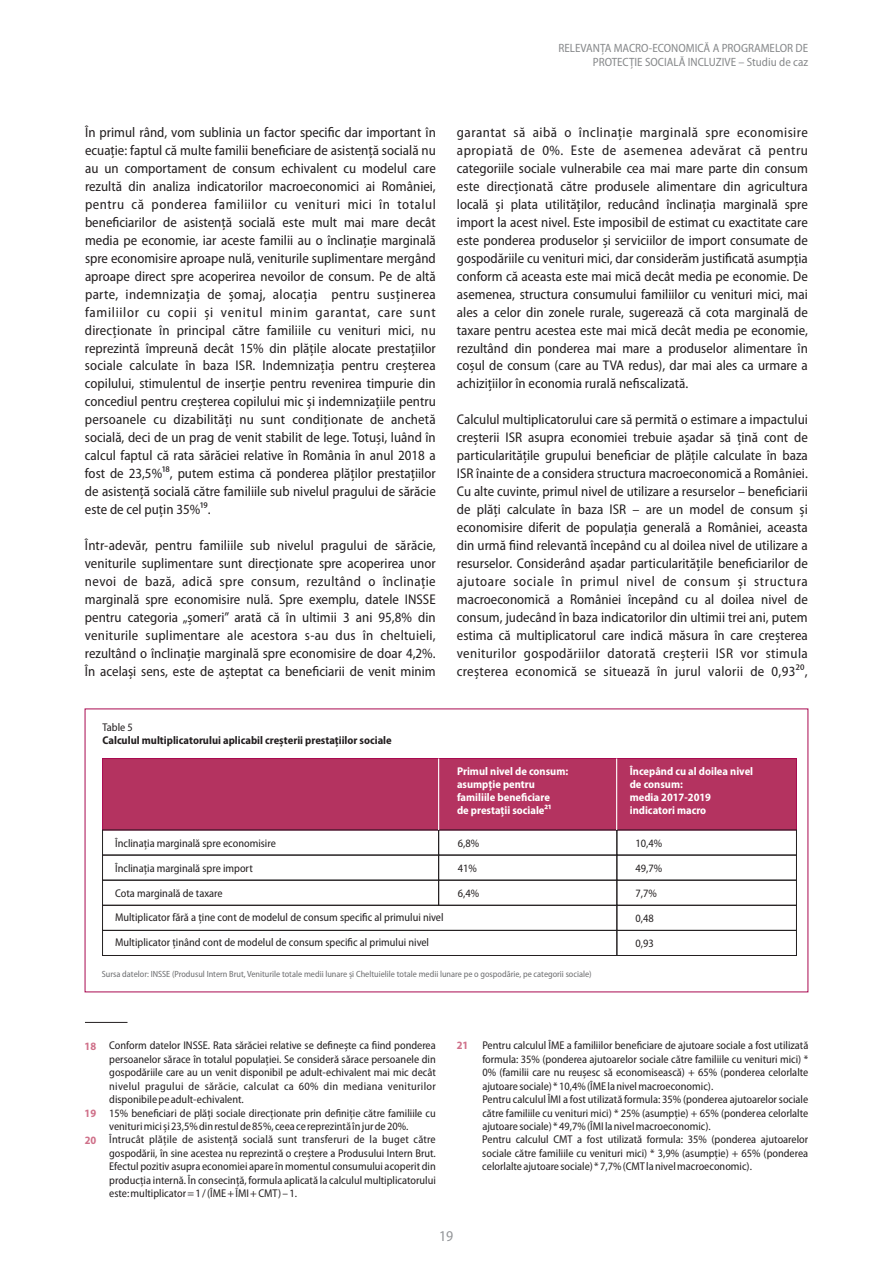
<style>
.page{position:relative;width:893px;height:1263px;background:#fff}
.page>*{position:absolute;margin:0;border:0;box-sizing:border-box;transform-origin:0 0}
.t1{font:semi-condensed 15px "Myriad Pro";color:#939598}
.t2{font:semi-condensed 14.1px/18px "Myriad Pro";color:#231f20;text-align:justify}
.t3{font:semi-condensed 12px/13.5px "Myriad Pro";color:#87898b;text-align:right}
.t4{font:semi-condensed 11.25px/13.5px "Myriad Pro";color:#231f20}
.t5{font:700 semi-condensed 11.25px/12.9px "Myriad Pro";color:#fff}
.t6{font:700 semi-condensed 11.25px "Myriad Pro";color:#231f20}
.t7{font:700 semi-condensed 11.25px "Myriad Pro";color:#cf7089}
.t8{font:semi-condensed 9px "Myriad Pro";color:#6d6e70}
</style>
<div class="page">
<hr style="left:85px;top:1022px;width:42px;height:1px;background:#231f20">
<div style="left:102px;top:758px;width:695px;height:72px;background:#b43360"></div>
<div style="left:102px;top:855px;width:337px;height:25px;border:1px solid #231f20"></div>
<div style="left:438px;top:855px;width:179px;height:25px;border:1px solid #231f20"></div>
<div style="left:616px;top:855px;width:181px;height:25px;border:1px solid #231f20"></div>
<div style="left:616px;top:880px;width:181px;height:26px;border:1px solid #231f20"></div>
<div style="left:102px;top:880px;width:337px;height:26px;border:1px solid #231f20"></div>
<div style="left:616px;top:905px;width:181px;height:26px;border:1px solid #231f20"></div>
<div style="left:102px;top:905px;width:515px;height:26px;border:1px solid #231f20"></div>
<div style="left:438px;top:880px;width:179px;height:26px;border:1px solid #231f20"></div>
<hr style="left:438px;top:758px;width:1px;height:72px;background:#fff">
<hr style="left:616px;top:758px;width:1px;height:72px;background:#fff">
<div style="left:616px;top:930px;width:181px;height:26px;border:1px solid #231f20"></div>
<div style="left:102px;top:930px;width:515px;height:26px;border:1px solid #231f20"></div>
<p class="t3" style="left:558px;top:43px;width:251px">RELEVANŢA MACRO-ECONOMICĂ A PROGRAMELOR DE<br>PROTECŢIE SOCIALĂ INCLUZIVE – Studiu de caz</p>
<p class="t2" style="left:85px;top:124px;width:352px">În primul rând, vom sublinia un factor specific dar important în ecuație: faptul că multe familii beneficiare de asistență socială nu au un comportament de consum echivalent cu modelul care rezultă din analiza indicatorilor macroeconomici ai României, pentru că ponderea familiilor cu venituri mici în totalul beneficiarilor de asistență socială este mult mai mare decât media pe economie, iar aceste familii au o înclinație marginală spre economisire aproape nulă, veniturile suplimentare mergând aproape direct spre acoperirea nevoilor de consum. Pe de altă parte, indemnizația de șomaj, alocația pentru susținerea familiilor cu copii și venitul minim garantat, care sunt direcționate în principal către familiile cu venituri mici, nu reprezintă împreună decât 15% din plățile alocate prestațiilor sociale calculate în baza ISR. Indemnizația pentru creșterea copilului, stimulentul de inserție pentru revenirea timpurie din concediul pentru creșterea copilului mic și indemnizațiile pentru persoanele cu dizabilități nu sunt condiționate de anchetă socială, deci de un prag de venit stabilit de lege. Totuși, luând în calcul faptul că rata sărăciei relative în România în anul 2018 a fost de 23,5%¹⁸, putem estima că ponderea plăților prestațiilor de asistență socială către familiile sub nivelul pragului de sărăcie este de cel puțin 35%¹⁹.</p>
<p class="t2" style="left:85px;top:537px;width:352px">Într-adevăr, pentru familiile sub nivelul pragului de sărăcie, veniturile suplimentare sunt direcționate spre acoperirea unor nevoi de bază, adică spre consum, rezultând o înclinație marginală spre economisire nulă. Spre exemplu, datele INSSE pentru categoria „șomeri” arată că în ultimii 3 ani 95,8% din veniturile suplimentare ale acestora s-au dus în cheltuieli, rezultând o înclinație marginală spre economisire de doar 4,2%.<br>În același sens, este de așteptat ca beneficiarii de venit minim</p>
<p class="t4" style="left:102px;top:721px;width:32px">Table 5</p>
<p class="t6" style="left:102px;top:735px;width:291px">Calculul multiplicatorului aplicabil creșterii prestațiilor sociale</p>
<p class="t2" style="left:457px;top:124px;width:352px">garantat să aibă o înclinație marginală spre economisire apropiată de 0%. Este de asemenea adevărat că pentru categoriile sociale vulnerabile cea mai mare parte din consum este direcționată către produsele alimentare din agricultura locală și plata utilităților, reducând înclinația marginală spre import la acest nivel. Este imposibil de estimat cu exactitate care este ponderea produselor și serviciilor de import consumate de gospodăriile cu venituri mici, dar considerăm justificată asumpția conform că aceasta este mai mică decât media pe economie. De asemenea, structura consumului familiilor cu venituri mici, mai ales a celor din zonele rurale, sugerează că cota marginală de taxare pentru acestea este mai mică decât media pe economie, rezultând din ponderea mai mare a produselor alimentare în coșul de consum (care au TVA redus), dar mai ales ca urmare a achizițiilor în economia rurală nefiscalizată.</p>
<p class="t2" style="left:457px;top:412px;width:352px">Calculul multiplicatorului care să permită o estimare a impactului creșterii ISR asupra economiei trebuie așadar să țină cont de particularitățile grupului beneficiar de plățile calculate în baza ISR înainte de a considera structura macroeconomică a României.<br>Cu alte cuvinte, primul nivel de utilizare a resurselor – beneficiarii de plăți calculate în baza ISR – are un model de consum și economisire diferit de populația generală a României, aceasta din urmă fiind relevantă începând cu al doilea nivel de utilizare a resurselor. Considerând așadar particularitățile beneficiarilor de ajutoare sociale în primul nivel de consum și structura macroeconomică a României începând cu al doilea nivel de consum, judecând în baza indicatorilor din ultimii trei ani, putem estima că multiplicatorul care indică măsura în care creșterea veniturilor gospodăriilor datorată creșterii ISR vor stimula creșterea economică se situează în jurul valorii de 0,93²⁰,</p>
<p class="t5" style="left:457px;top:766px;width:113px">Primul nivel de consum: asumpție pentru familiile beneficiare<br>de prestații sociale²¹</p>
<p class="t5" style="left:630px;top:766px;width:125px">Începând cu al doilea nivel de consum:<br>media 2017-2019 indicatori macro</p>
<p class="t4" style="left:115px;top:832px;width:330px;line-height:24.6px">Înclinația marginală spre economisire<br>Înclinația marginală spre import<br>Cota marginală de taxare<br>Multiplicator fără a ține cont de modelul de consum specific al primului nivel Multiplicator ținând cont de modelul de consum specific al primului nivel</p>
<p class="t4" style="left:458px;top:832px;width:23px;line-height:24.6px">6,8%<br>41%<br>6,4%</p>
<p class="t8" style="left:102px;top:970px;width:491px">Sursa datelor: INSSE (Produsul Intern Brut, Veniturile totale medii lunare și Cheltuielile totale medii lunare pe o gospodărie, pe categorii sociale)</p>
<p class="t4" style="left:636px;top:838px;width:28px">10,4%</p>
<p class="t4" style="left:636px;top:862px;width:28px">49,7%</p>
<p class="t4" style="left:636px;top:887px;width:23px">7,7%</p>
<p class="t4" style="left:636px;top:912px;width:20px">0,48</p>
<p class="t4" style="left:636px;top:937px;width:20px">0,93</p>
<p class="t7" style="left:85px;top:1042px;width:13px">18</p>
<p class="t7" style="left:85px;top:1108px;width:13px">19</p>
<p class="t7" style="left:85px;top:1136px;width:13px">20</p>
<p class="t4" style="left:109px;top:1040px;width:328px">Conform datelor INSSE. Rata sărăciei relative se definește ca fiind ponderea persoanelor sărace în totalul populației. Se consideră sărace persoanele din gospodăriile care au un venit disponibil pe adult-echivalent mai mic decât nivelul pragului de sărăcie, calculat ca 60% din mediana veniturilor disponibile pe adult-echivalent.<br>15% beneficiari de plăți sociale direcționate prin definiție către familiile cu venituri mici și 23,5% din restul de 85%, ceea ce reprezintă în jur de 20%.<br>Întrucât plățile de asistență socială sunt transferuri de la buget către gospodării, în sine acestea nu reprezintă o creștere a Produsului Intern Brut.<br>Efectul pozitiv asupra economiei apare în momentul consumului acoperit din producția internă. În consecință, formula aplicată la calculul multiplicatorului este: multiplicator = 1 / (ÎME + ÎMI + CMT) – 1.</p>
<p class="t7" style="left:457px;top:1041px;width:13px">21</p>
<p class="t1" style="left:439px;top:1229px;width:16px">19</p>
<p class="t4" style="left:482px;top:1040px;width:328px">Pentru calculul ÎME a familiilor beneficiare de ajutoare sociale a fost utilizată formula: 35% (ponderea ajutoarelor sociale către familiile cu venituri mici) * 0% (familii care nu reușesc să economisească) + 65% (ponderea celorlalte ajutoare sociale) * 10,4% (ÎME la nivel macroeconomic).<br>Pentru calculul ÎMI a fost utilizată formula: 35% (ponderea ajutoarelor sociale către familiile cu venituri mici) * 25% (asumpție) + 65% (ponderea celorlalte ajutoare sociale) * 49,7% (ÎMI la nivel macroeconomic).<br>Pentru calculul CMT a fost utilizată formula: 35% (ponderea ajutoarelor sociale către familiile cu venituri mici) * 3,9% (asumpție) + 65% (ponderea celorlalte ajutoare sociale) * 7,7% (CMT la nivel macroeconomic).</p>
</div>
